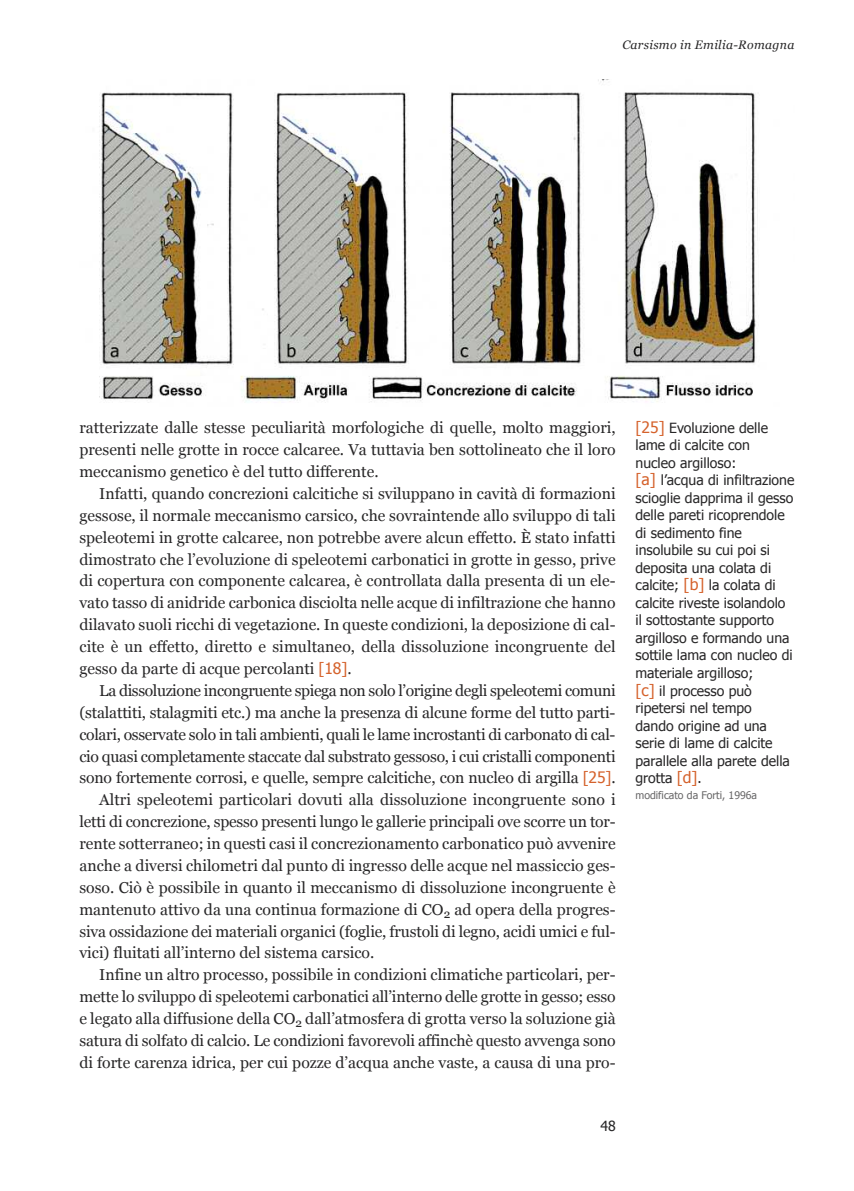
<style>
.page{position:relative;width:854px;height:1191px;background:#fff}
.page>*{position:absolute;margin:0;border:0;box-sizing:border-box;transform-origin:0 0}
.t1{font:15.75px "Georgia";color:#272627}
.t2{font:15.75px "Georgia";letter-spacing:-.02em;color:#272627}
.t3{font:15.75px "Georgia";letter-spacing:-.025em;color:#272627}
.t4{font:14px/17.5px "Tahoma";color:#272627}
.t5{font:italic 12.25px "Georgia";letter-spacing:.025em;color:#272627}
.t6{font:10.5px "Tahoma";color:#686768}
.s1{font-family:"Tahoma";color:#d5622c}
.s2{font-size:15.75px;color:#d5622c}
</style>
<div class="page">
<img style="left:99px;top:79px;width:659px;height:324px">
<p class="t5" style="left:622px;top:38px;width:173px">Carsismo in Emilia-Romagna</p>
<p class="t1" style="left:79px;top:419px;width:537px">ratterizzate dalle stesse peculiarità morfologiche di quelle, molto maggiori,</p>
<p class="t1" style="left:79px;top:441px;width:537px">presenti nelle grotte in rocce calcaree. Va tuttavia ben sottolineato che il loro</p>
<p class="t1" style="left:79px;top:462px;width:300px">meccanismo genetico è del tutto differente.</p>
<p class="t1" style="left:99px;top:484px;width:517px">Infatti, quando concrezioni calcitiche si sviluppano in cavità di formazioni</p>
<p class="t1" style="left:79px;top:506px;width:537px">gessose, il normale meccanismo carsico, che sovraintende allo sviluppo di tali</p>
<p class="t1" style="left:79px;top:528px;width:537px">speleotemi in grotte calcaree, non potrebbe avere alcun effetto. È stato infatti</p>
<p class="t1" style="left:79px;top:550px;width:537px">dimostrato che l’evoluzione di speleotemi carbonatici in grotte in gesso, prive</p>
<p class="t1" style="left:79px;top:572px;width:537px">di copertura con componente calcarea, è controllata dalla presenta di un ele-</p>
<p class="t1" style="left:79px;top:594px;width:537px">vato tasso di anidride carbonica disciolta nelle acque di infiltrazione che hanno</p>
<p class="t1" style="left:79px;top:616px;width:537px">dilavato suoli ricchi di vegetazione. In queste condizioni, la deposizione di cal-</p>
<p class="t1" style="left:79px;top:637px;width:537px">cite è un effetto, diretto e simultaneo, della dissoluzione incongruente del</p>
<p class="t1" style="left:79px;top:659px;width:274px">gesso da parte di acque percolanti <span class="s1">[18]</span>.</p>
<p class="t3" style="left:99px;top:681px;width:517px">La dissoluzione incongruente spiega non solo l’origine degli speleotemi comuni</p>
<p class="t1" style="left:79px;top:703px;width:537px">(stalattiti, stalagmiti etc.) ma anche la presenza di alcune forme del tutto parti-</p>
<p class="t2" style="left:79px;top:725px;width:537px">colari, osservate solo in tali ambienti, quali le lame incrostanti di carbonato di cal-</p>
<p class="t2" style="left:79px;top:747px;width:537px">cio quasi completamente staccate dal substrato gessoso, i cui cristalli componenti</p>
<p class="t1" style="left:79px;top:769px;width:537px">sono fortemente corrosi, e quelle, sempre calcitiche, con nucleo di argilla <span class="s1">[25]</span>.</p>
<p class="t1" style="left:99px;top:791px;width:517px">Altri speleotemi particolari dovuti alla dissoluzione incongruente sono i</p>
<p class="t1" style="left:79px;top:812px;width:537px">letti di concrezione, spesso presenti lungo le gallerie principali ove scorre un tor-</p>
<p class="t1" style="left:79px;top:834px;width:537px">rente sotterraneo; in questi casi il concrezionamento carbonatico può avvenire</p>
<p class="t1" style="left:79px;top:856px;width:537px">anche a diversi chilometri dal punto di ingresso delle acque nel massiccio ges-</p>
<p class="t1" style="left:79px;top:878px;width:537px">soso. Ciò è possibile in quanto il meccanismo di dissoluzione incongruente è</p>
<p class="t1" style="left:79px;top:900px;width:537px">mantenuto attivo da una continua formazione di CO<sub>2</sub> ad opera della progres-</p>
<p class="t1" style="left:79px;top:922px;width:537px">siva ossidazione dei materiali organici (foglie, frustoli di legno, acidi umici e ful-</p>
<p class="t1" style="left:79px;top:944px;width:296px">vici) fluitati all’interno del sistema carsico.</p>
<p class="t1" style="left:99px;top:966px;width:517px">Infine un altro processo, possibile in condizioni climatiche particolari, per-</p>
<p class="t1" style="left:79px;top:987px;width:537px">mette lo sviluppo di speleotemi carbonatici all’interno delle grotte in gesso; esso</p>
<p class="t1" style="left:79px;top:1009px;width:537px">e legato alla diffusione della CO<sub>2</sub> dall’atmosfera di grotta verso la soluzione già</p>
<p class="t1" style="left:79px;top:1031px;width:537px">satura di solfato di calcio. Le condizioni favorevoli affinchè questo avvenga sono</p>
<p class="t1" style="left:79px;top:1053px;width:537px">di forte carenza idrica, per cui pozze d’acqua anche vaste, a causa di una pro-</p>
<p class="t4" style="left:600px;top:1116px;width:17px">48</p>
<p class="t4" style="left:635px;top:418px;width:160px"><span class="s2">[25]</span> Evoluzione delle lame di calcite con<br>nucleo argilloso:<br><span class="s2">[a]</span> l’acqua di infiltrazione scioglie dapprima il gesso delle pareti ricoprendole di sedimento fine insolubile su cui poi si deposita una colata di calcite; <span class="s2">[b]</span> la colata di calcite riveste isolandolo il sottostante supporto argilloso e formando una sottile lama con nucleo di materiale argilloso;<br><span class="s2">[c]</span> il processo può ripetersi nel tempo<br>dando origine ad una serie di lame di calcite parallele alla parete della grotta <span class="s2">[d]</span>.</p>
<p class="t6" style="left:635px;top:788px;width:123px">modificato da Forti, 1996a</p>
</div>
